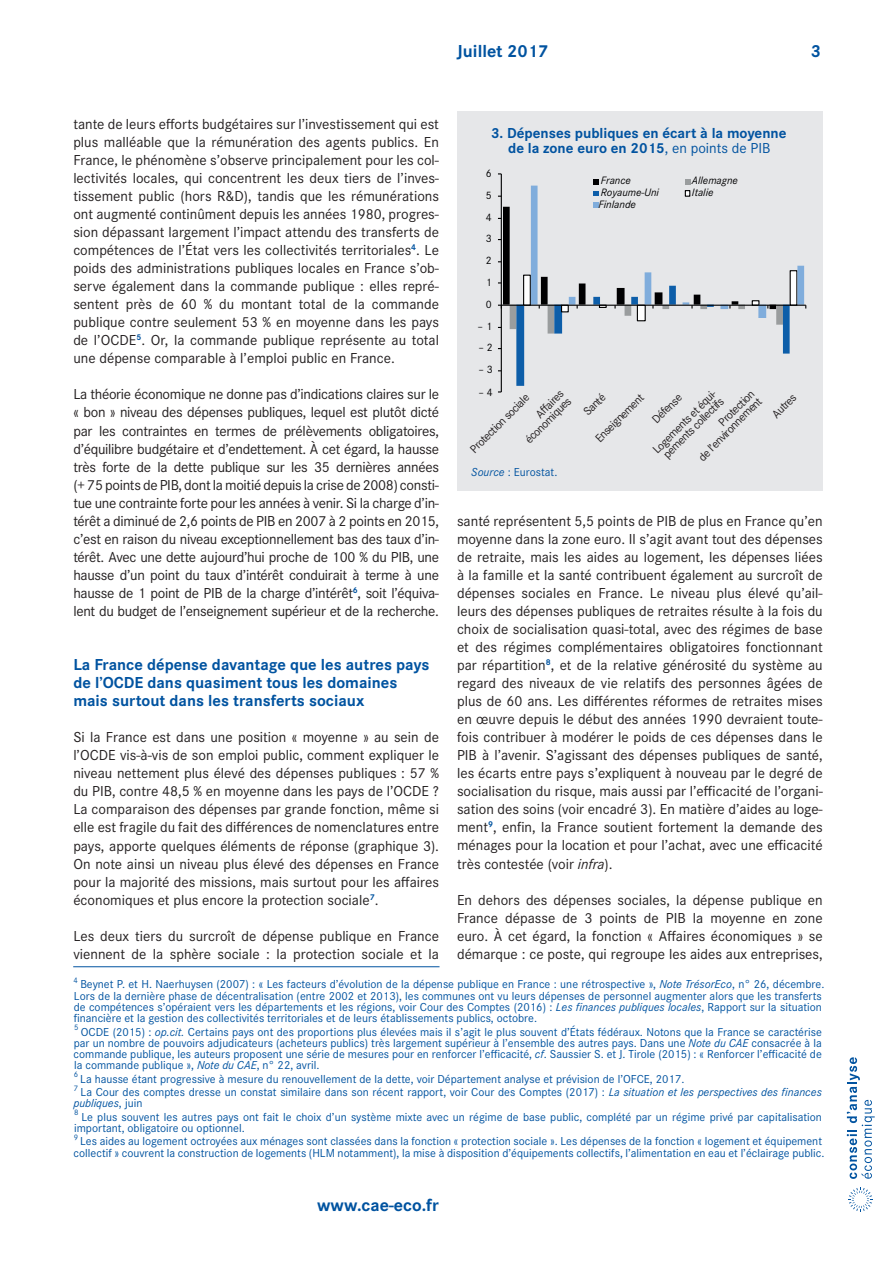
<style>
.page{position:relative;width:893px;height:1265px;background:#fff}
.page>*{position:absolute;margin:0;border:0;box-sizing:border-box;transform-origin:0 0}
.t1{font:700 18px "Corporate S";color:#0153a0}
.t2{font:700 16.5px/18px "Corporate S";color:#0153a0}
.t3{font:15px/18px "Corporate S";color:#231f20;text-align:justify}
.t4{font:700 15px/15px "Corporate S";color:#0153a0;text-align:center}
.t5{font:12px/11.2px "Corporate S";color:#0153a0}
.t6{font:12px/10.5px "Corporate S";color:#231f20}
.t7{font:italic 11.1px "Corporate S";color:#000001}
.t8{font:11.1px "Corporate S";color:#000001}
.t9{font:8.25px "Corporate S";color:#0153a0}
.s1{font-weight:400}
.s2{font-style:italic}
</style>
<div class="page">
<svg style="left:846px;top:1057px;width:28px;height:122px"></svg>
<svg style="left:848px;top:1187px;width:24px;height:24px"></svg>
<hr style="left:73px;top:966px;width:366px;height:1px;background:#0153a0">
<div style="left:457px;top:111px;width:365px;height:380px;background:#e6e7e9"></div>
<svg style="left:498px;top:173px;width:307px;height:219px"></svg>
<p class="t1" style="left:456px;top:38px;width:93px">Juillet 2017</p>
<p class="t1" style="left:810px;top:38px;width:12px">3</p>
<p class="t3" style="left:73px;top:114px;width:367px">tante de leurs efforts budgétaires sur l’investissement qui est plus malléable que la rémunération des agents publics. En France, le phénomène s’observe principalement pour les col&shy;lectivités locales, qui concentrent les deux tiers de l’inves&shy;tissement public (hors R&amp;D), tandis que les rémunérations ont augmenté continûment depuis les années 1980, progres&shy;sion dépassant largement l’impact attendu des transferts de compétences de l’État vers les collectivités territoriales<sup>4</sup>. Le poids des administrations publiques locales en France s’ob&shy;serve également dans la commande publique : elles repré&shy;sentent près de 60 % du montant total de la commande publique contre seulement 53 % en moyenne dans les pays de l’OCDE<sup>5</sup>. Or, la commande publique représente au total une dépense comparable à l’emploi public en France.</p>
<p class="t3" style="left:73px;top:385px;width:367px">La théorie économique ne donne pas d’indications claires sur le « bon » niveau des dépenses publiques, lequel est plutôt dicté par les contraintes en termes de prélèvements obligatoires, d’équilibre budgétaire et d’endettement. À cet égard, la hausse très forte de la dette publique sur les 35 dernières années (+ 75 points de PIB, dont la moitié depuis la crise de 2008) consti&shy;tue une contrainte forte pour les années à venir. Si la charge d’in&shy;térêt a diminué de 2,6 points de PIB en 2007 à 2 points en 2015, c’est en raison du niveau exceptionnellement bas des taux d’in&shy;térêt. Avec une dette aujourd’hui proche de 100 % du PIB, une hausse d’un point du taux d’intérêt conduirait à terme à une hausse de 1 point de PIB de la charge d’intérêt<sup>6</sup>, soit l’équiva&shy;lent du budget de l’enseignement supérieur et de la recherche.</p>
<p class="t2" style="left:73px;top:655px;width:357px">La France dépense davantage que les autres pays de l’OCDE dans quasiment tous les domaines mais surtout dans les transferts sociaux</p>
<p class="t3" style="left:73px;top:728px;width:367px">Si la France est dans une position « moyenne » au sein de l’OCDE vis-à-vis de son emploi public, comment expliquer le niveau nettement plus élevé des dépenses publiques : 57 % du PIB, contre 48,5 % en moyenne dans les pays de l’OCDE ?<br>La comparaison des dépenses par grande fonction, même si elle est fragile du fait des différences de nomenclatures entre pays, apporte quelques éléments de réponse (graphique 3).<br>On note ainsi un niveau plus élevé des dépenses en France pour la majorité des missions, mais surtout pour les affaires économiques et plus encore la protection sociale<sup>7</sup>.</p>
<p class="t3" style="left:73px;top:926px;width:367px">Les deux tiers du surcroît de dépense publique en France viennent de la sphère sociale : la protection sociale et la</p>
<p class="t4" style="left:491px;top:125px;width:297px">3. Dépenses publiques en écart à la moyenne de la zone euro en 2015<span class="s1">, en points de PIB</span></p>
<p class="t8" style="left:485px;top:166px;width:7px">6</p>
<p class="t8" style="left:485px;top:188px;width:7px">5</p>
<p class="t8" style="left:485px;top:210px;width:7px">4</p>
<p class="t8" style="left:485px;top:231px;width:7px">3</p>
<p class="t8" style="left:485px;top:253px;width:7px">2</p>
<p class="t8" style="left:485px;top:275px;width:7px">1</p>
<p class="t8" style="left:485px;top:297px;width:7px">0</p>
<p class="t8" style="left:477px;top:319px;width:16px">– 1</p>
<p class="t8" style="left:478px;top:340px;width:16px">– 2</p>
<p class="t8" style="left:478px;top:362px;width:16px">– 3</p>
<p class="t7" style="left:600px;top:174px;width:32px">France</p>
<p class="t7" style="left:691px;top:174px;width:47px">Allemagne</p>
<p class="t7" style="left:600px;top:185px;width:60px">Royaume-Uni</p>
<p class="t7" style="left:691px;top:185px;width:23px">Italie</p>
<p class="t7" style="left:598px;top:197px;width:39px">Finlande</p>
<p class="t8" style="left:478px;top:385px;width:16px">– 4</p>
<p class="t6" style="left:514px;top:392px;width:36px;line-height:21.8px;text-indent:-71px;rotate:-45deg">Protection sociale<br>Aff aires</p>
<p class="t6" style="left:688px;top:447px;width:86px;text-align:right;rotate:-45deg">Protection<br>de l’environnement</p>
<p class="t6" style="left:769px;top:412px;width:31px;rotate:-45deg">Autres</p>
<p class="t6" style="left:593px;top:436px;width:65px;rotate:-45deg">Enseignement</p>
<p class="t6" style="left:650px;top:447px;width:89px;text-align:center;rotate:-45deg">Logements et équi&shy;pements collectifs</p>
<p class="t6" style="left:522px;top:437px;width:61px;rotate:-45deg">économiques</p>
<p class="t6" style="left:581px;top:410px;width:27px;rotate:-45deg">Santé</p>
<p class="t6" style="left:649px;top:417px;width:38px;rotate:-45deg">Défense</p>
<p class="t5" style="left:471px;top:466px;width:88px"><span class="s2">Source</span> : Eurostat.</p>
<p class="t3" style="left:457px;top:511px;width:367px">santé représentent 5,5 points de PIB de plus en France qu’en moyenne dans la zone euro. Il s’agit avant tout des dépenses de retraite, mais les aides au logement, les dépenses liées à la famille et la santé contribuent également au surcroît de dépenses sociales en France. Le niveau plus élevé qu’ail&shy;leurs des dépenses publiques de retraites résulte à la fois du choix de socialisation quasi-total, avec des régimes de base et des régimes complémentaires obligatoires fonctionnant par répartition<sup>8</sup>, et de la relative générosité du système au regard des niveaux de vie relatifs des personnes âgées de plus de 60 ans. Les différentes réformes de retraites mises en œuvre depuis le début des années 1990 devraient toute&shy;fois contribuer à modérer le poids de ces dépenses dans le PIB à l’avenir. S’agissant des dépenses publiques de santé, les écarts entre pays s’expliquent à nouveau par le degré de socialisation du risque, mais aussi par l’efficacité de l’organi&shy;sation des soins (voir encadré 3). En matière d’aides au loge&shy;ment<sup>9</sup>, enfin, la France soutient fortement la demande des ménages pour la location et pour l’achat, avec une efficacité très contestée (voir <span class="s2">infra</span>).</p>
<p class="t3" style="left:457px;top:890px;width:367px">En dehors des dépenses sociales, la dépense publique en France dépasse de 3 points de PIB la moyenne en zone euro. À cet égard, la fonction « Affaires économiques » se démarque : ce poste, qui regroupe les aides aux entreprises,</p>
<p class="t9" style="left:74px;top:975px;width:6px">4</p>
<p class="t5" style="left:74px;top:978px;width:751px;text-indent:7px">Beynet P. et H. Naerhuysen (2007) : « Les facteurs d’évolution de la dépense publique en France : une rétrospective », <span class="s2">Note TrésorEco</span>, n° 26, décembre.<br>Lors de la dernière phase de décentralisation (entre 2002 et 2013), les communes ont vu leurs dépenses de personnel augmenter alors que les transferts de compétences s’opéraient vers les départements et les régions, voir Cour des Comptes (2016) : <span class="s2">Les finances publiques locales</span>, Rapport sur la situation financière et la gestion des collectivités territoriales et de leurs établissements publics, octobre.</p>
<p class="t9" style="left:74px;top:1022px;width:6px">5</p>
<p class="t5" style="left:74px;top:1025px;width:749px;text-align:justify;text-indent:7px">OCDE (2015) : <span class="s2">op.cit.</span> Certains pays ont des proportions plus élevées mais il s’agit le plus souvent d’États fédéraux. Notons que la France se caractérise par un nombre de pouvoirs adjudicateurs (acheteurs publics) très largement supérieur à l’ensemble des autres pays. Dans une <span class="s2">Note du CAE</span> consacrée à la commande publique, les auteurs proposent une série de mesures pour en renforcer l’efficacité, <span class="s2">cf</span>. Saussier S. et J. Tirole (2015) : « Renforcer l’efficacité de la commande publique », <span class="s2">Note du CAE</span>, n° 22, avril.</p>
<p class="t9" style="left:74px;top:1069px;width:6px">6</p>
<p class="t5" style="left:80px;top:1072px;width:605px">La hausse étant progressive à mesure du renouvellement de la dette, voir Département analyse et prévision de l’OFCE, 2017.</p>
<p class="t9" style="left:74px;top:1082px;width:6px">7</p>
<p class="t5" style="left:73px;top:1086px;width:749px;text-indent:7px">La Cour des comptes dresse un constat similaire dans son récent rapport, voir Cour des Comptes (2017) : <span class="s2">La situation et les perspectives des finances publiques</span>, juin</p>
<p class="t9" style="left:74px;top:1107px;width:6px">8</p>
<p class="t5" style="left:74px;top:1110px;width:749px;text-indent:7px">Le plus souvent les autres pays ont fait le choix d’un système mixte avec un régime de base public, complété par un régime privé par capitalisation important, obligatoire ou optionnel.</p>
<p class="t9" style="left:74px;top:1132px;width:6px">9</p>
<p class="t5" style="left:74px;top:1135px;width:752px;text-align:center">Les aides au logement octroyées aux ménages sont classées dans la fonction « protection sociale ». Les dépenses de la fonction « logement et équipement collectif » couvrent la construction de logements (HLM notamment), la mise à disposition d’équipements collectifs, l’alimentation en eau et l’éclairage public.</p>
<p class="t1" style="left:317px;top:1193px;width:123px">www.cae-eco.fr</p>
</div>
